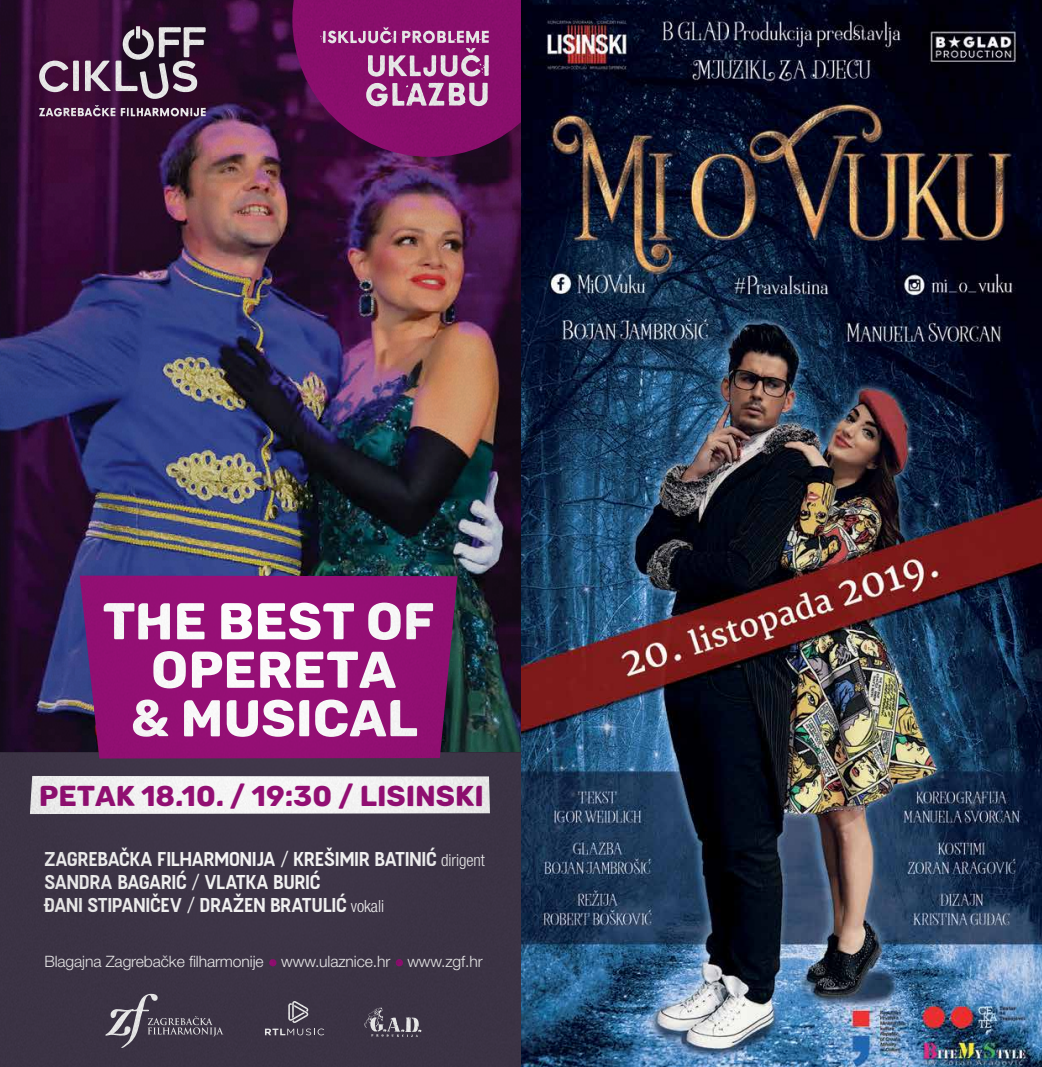
<style>
.page{position:relative;width:1042px;height:1067px;background:#fff}
.page>*{position:absolute;margin:0;border:0;box-sizing:border-box;transform-origin:0 0}
.t1{font:51.8px/48.5px "Cunia";color:#fff;text-align:center}
.t2{font:28.88px "Cunia";color:#991078}
.t3{font:19.95px/23.1px "Fuji";letter-spacing:-.035em;color:#fff}
.t4{font:300 15.75px "Helvetica Neue LT Pro";letter-spacing:-.005em;color:#fff}
.s1{font-family:"Helvetica Neue LT Pro";font-weight:300;font-stretch:condensed;font-size:16.8px}
</style>
<div class="page">
<img style="left:0;top:0;width:1042px;height:1067px">
<h1 class="t1" style="left:103px;top:598px;width:334px">THE BEST OF<br>OPERETA<br>&amp; MUSICAL</h1>
<h2 class="t2" style="left:39px;top:779px;width:446px">PETAK 18.10. / 19:30 / LISINSKI</h2>
<p class="t3" style="left:44px;top:847px;width:442px">ZAGREBAČKA FILHARMONIJA / KREŠIMIR BATINIĆ <span class="s1">dirigent<br></span>SANDRA BAGARIĆ / VLATKA BURIĆ<br>ĐANI STIPANIČEV / DRAŽEN BRATULIĆ <span class="s1">vokali</span></p>
<p class="t4" style="left:44px;top:951px;width:440px">Blagajna Zagrebačke filharmonije www.ulaznice.hr www.zgf.hr</p>
</div>
